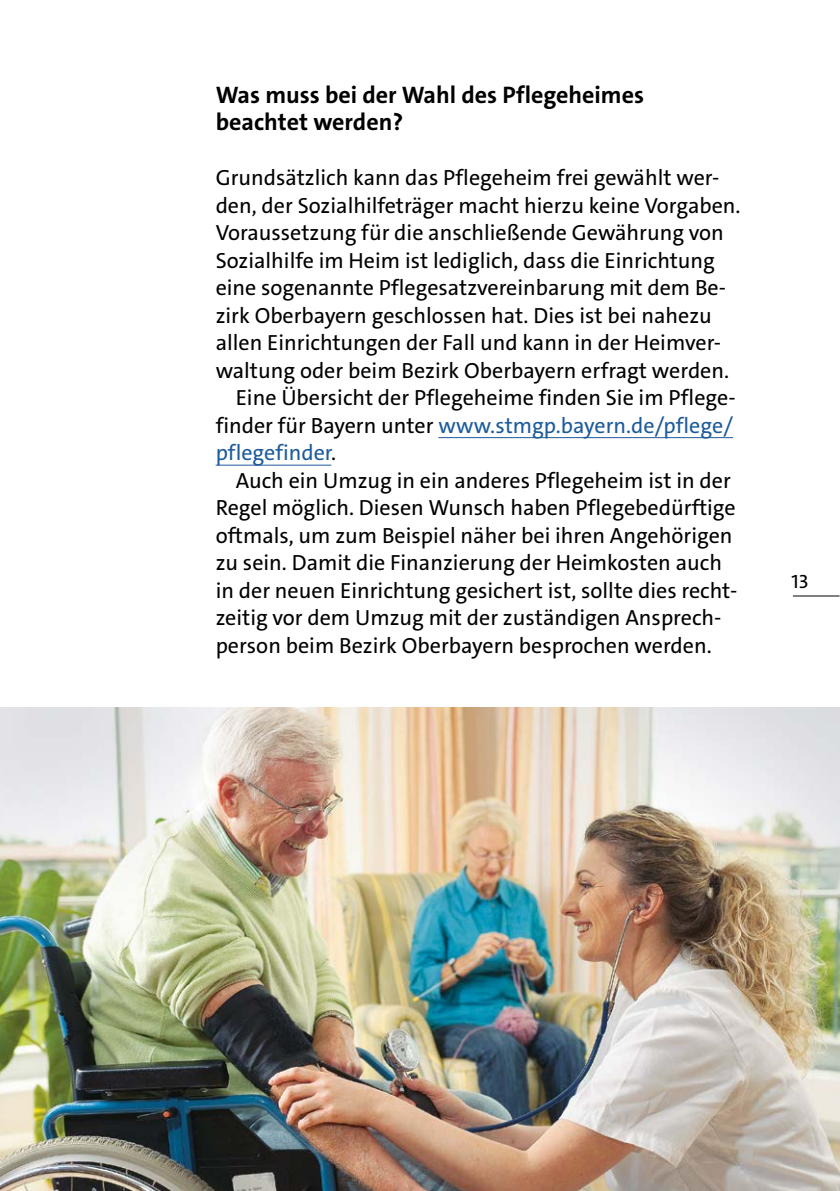
<style>
.page{position:relative;width:840px;height:1191px;background:#fff}
.page>*{position:absolute;margin:0;border:0;box-sizing:border-box;transform-origin:0 0}
.H2_H2_-_Head_Lauftext{font:700 24px/27.4px "The Sans C5";color:#000}
.P_p_-_Lauftext_Einzug{font:22px/27.6px "The Sans C5";color:#000;text-align:justify}
.P_p_-_Lauftext{font:22px/27.6px "The Sans C5";color:#000}
.t1{font:20px "The Sans C5";color:#000}
.s1{color:#1d5b9b}
</style>
<div class="page">
<img style="left:0;top:707px;width:839px;height:484px">
<hr style="left:438px;top:437px;width:294px;height:1px;background:#1d5b9b">
<hr style="left:215px;top:464px;width:116px;height:1px;background:#1d5b9b">
<hr style="left:792px;top:595px;width:47px;height:1px;background:#000">
<h2 class="H2_H2_-_Head_Lauftext" style="left:215px;top:81px;width:430px">Was muss bei der Wahl des Pflegeheimes beachtet werden?</h2>
<p class="P_p_-_Lauftext" style="left:215px;top:164px;width:526px">Grundsätzlich kann das Pflegeheim frei gewählt wer&shy;den, der Sozialhilfeträger macht hierzu keine Vorgaben.<br>Voraussetzung für die anschließende Gewährung von Sozialhilfe im Heim ist lediglich, dass die Einrichtung eine sogenannte Pflegesatzvereinbarung mit dem Be&shy;zirk Oberbayern geschlossen hat. Dies ist bei nahezu allen Einrichtungen der Fall und kann in der Heimver&shy;waltung oder beim Bezirk Oberbayern erfragt werden.</p>
<p class="P_p_-_Lauftext_Einzug" style="left:215px;top:384px;width:521px;text-indent:20px">Eine Übersicht der Pflegeheime finden Sie im Pflege&shy;finder für Bayern unter <span class="s1">www.stmgp.bayern.de/pflege/ pflegefinder</span>.</p>
<p class="P_p_-_Lauftext_Einzug" style="left:215px;top:466px;width:523px;text-align:left;text-indent:20px">Auch ein Umzug in ein anderes Pflegeheim ist in der Regel möglich. Diesen Wunsch haben Pflegebedürftige oftmals, um zum Beispiel näher bei ihren Angehörigen zu sein. Damit die Finanzierung der Heimkosten auch in der neuen Einrichtung gesichert ist, sollte dies recht&shy;zeitig vor dem Umzug mit der zuständigen Ansprech&shy;person beim Bezirk Oberbayern besprochen werden.</p>
<p class="t1" style="left:791px;top:568px;width:18px">13</p>
</div>
